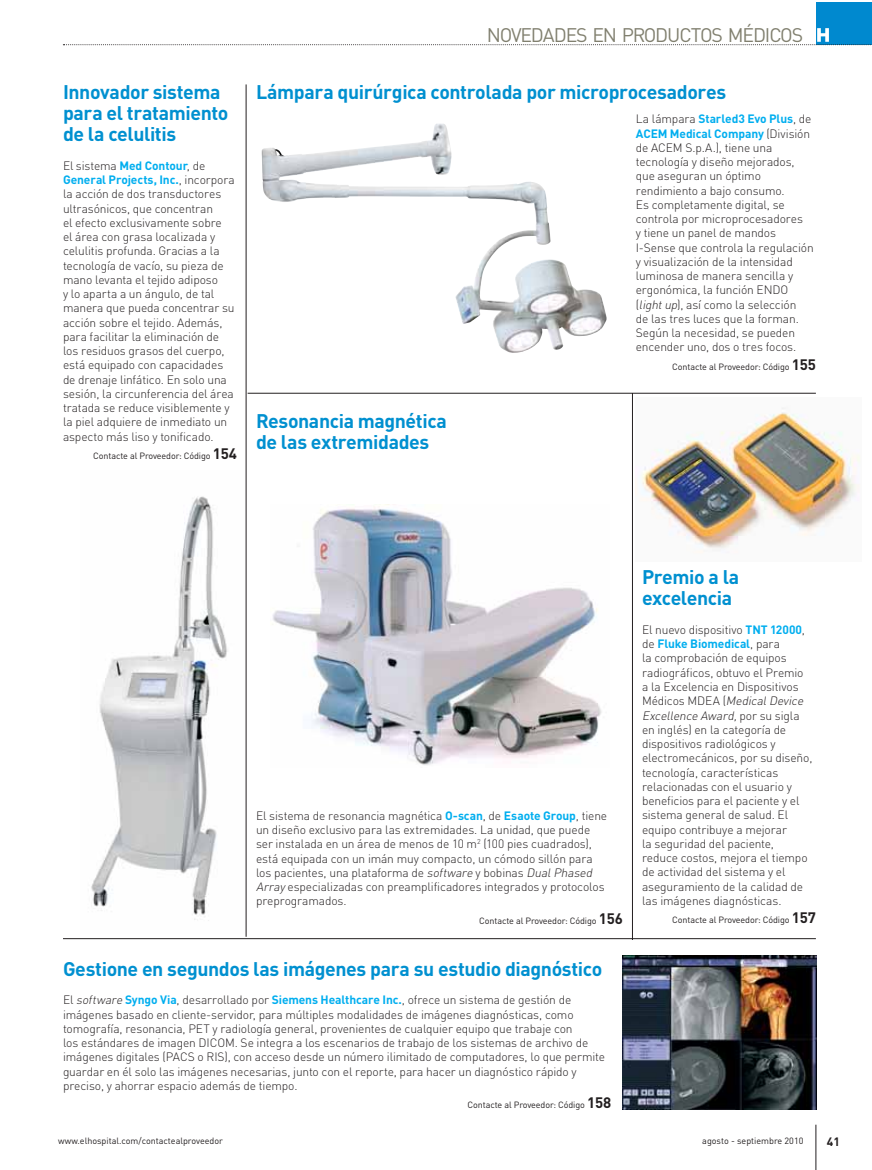
<style>
.page{position:relative;width:872px;height:1170px;background:#fff}
.page>*{position:absolute;margin:0;border:0;box-sizing:border-box;transform-origin:0 0}
.t1{font:700 19.5px/21px "DINOT";letter-spacing:-.02em;color:#0090d0}
.t2{font:19.35px "DINOT";letter-spacing:-.055em;color:#81806f}
.t3{font:300 12px/14.2px "DINOT";letter-spacing:-.01em;color:#231f20}
.t4{font:700 12px "DINOT";color:#231f20}
.t5{font:9px "DINOT";letter-spacing:-.01em;color:#231f20}
.s1{font-weight:700;color:#00aeef}
.s2{font-weight:700;font-size:15px}
.s3{font-style:italic}
.s4{font-style:inherit}
</style>
<div class="page">
<img style="left:636px;top:408px;width:224px;height:145px">
<img style="left:623px;top:955px;width:193px;height:154px">
<img style="left:91px;top:496px;width:137px;height:425px">
<img style="left:261px;top:123px;width:346px;height:230px">
<img style="left:272px;top:504px;width:330px;height:261px">
<hr style="left:632px;top:393px;width:1px;height:546px;background:#231f20">
<hr style="left:246px;top:84px;width:1px;height:852px;background:#231f20">
<hr style="left:248px;top:393px;width:568px;height:1px;background:#231f20">
<hr style="left:63px;top:938px;width:753px;height:1px;background:#231f20">
<div style="left:816px;top:2px;width:56px;height:43px;background:#0089cf"></div>
<svg style="left:63px;top:28px;width:809px;height:17px"></svg>
<hr style="left:815px;top:1124px;width:1px;height:45px;background:#231f20">
<h1 class="t1" style="left:63px;top:84px;width:167px">Innovador sistema para el tratamiento de la celulitis</h1>
<p class="t3" style="left:63px;top:160px;width:173px">El sistema <span class="s1">Med Contour</span>, de<br><span class="s1">General Projects, Inc.</span>, incorpora la acción de dos transductores ultrasónicos, que concentran<br>el efecto exclusivamente sobre<br>el área con grasa localizada y celulitis profunda. Gracias a la tecnología de vacío, su pieza de mano levanta el tejido adiposo<br>y lo aparta a un ángulo, de tal manera que pueda concentrar su acción sobre el tejido. Además, para facilitar la eliminación de los residuos grasos del cuerpo, está equipado con capacidades de drenaje linfático. En solo una sesión, la circunferencia del área tratada se reduce visiblemente y la piel adquiere de inmediato un aspecto más liso y tonificado.</p>
<p class="t5" style="left:93px;top:453px;width:145px">Contacte al Proveedor: Código <span class="s2">154</span></p>
<h2 class="t2" style="left:487px;top:24px;width:318px">NOVEDADES EN PRODUCTOS MÉDICOS</h2>
<h1 class="t1" style="left:256px;top:84px;width:472px">Lámpara quirúrgica controlada por microprocesadores</h1>
<p class="t3" style="left:636px;top:113px;width:179px">La lámpara <span class="s1">Starled3 Evo Plus</span>, de<br><span class="s1">ACEM Medical Company</span> (División de ACEM S.p.A.), tiene una tecnología y diseño mejorados, que aseguran un óptimo rendimiento a bajo consumo.<br>Es completamente digital, se controla por microprocesadores<br>y tiene un panel de mandos<br>I-Sense que controla la regulación y visualización de la intensidad luminosa de manera sencilla y ergonómica, la función ENDO (<span class="s3">lightup</span>), así como la selección<br>de las tres luces que la forman.<br>Según la necesidad, se pueden encender uno, dos o tres focos.</p>
<p class="t5" style="left:672px;top:363px;width:145px">Contacte al Proveedor: Código <span class="s2">155</span></p>
<h1 class="t1" style="left:256px;top:412px;width:192px">Resonancia magnética de las extremidades</h1>
<p class="t3" style="left:256px;top:809px;width:353px">El sistema de resonancia magnética <span class="s1">O-scan</span>, de <span class="s1">Esaote Group</span>, tiene un diseño exclusivo para las extremidades. La unidad, que puede ser instalada en un área de menos de 10 m<sup>2</sup> (100 pies cuadrados), está equipada con un imán muy compacto, un cómodo sillón para los pacientes, una plataforma de <span class="s3">software</span> y bobinas <span class="s3">DualPhased Array</span> especializadas con preamplificadores integrados y protocolos preprogramados.</p>
<p class="t5" style="left:479px;top:917px;width:145px">Contacte al Proveedor: Código <span class="s2">156</span></p>
<h1 class="t1" style="left:642px;top:569px;width:99px">Premio a la excelencia</h1>
<p class="t3" style="left:642px;top:624px;width:172px">El nuevo dispositivo <span class="s1">TNT 12000</span>, de <span class="s1">Fluke Biomedical</span>, para<br>la comprobación de equipos radiográficos, obtuvo el Premio a la Excelencia en Dispositivos<br>Mé dicos MDEA (<span class="s3">MedicalDevice<br>Excellence Award,</span> p o r s u s i g l a en inglés) en la categoría de dispositivos radiológicos y electromecánicos, por su diseño, tecnología, características relacionadas con el usuario y beneficios para el paciente y el sistema general de salud. El equipo contribuye a mejorar<br>la seguridad del paciente, reduce costos, mejora el tiempo de actividad del sistema y el aseguramiento de la calidad de las imágenes diagnósticas.</p>
<p class="t5" style="left:672px;top:916px;width:145px">Contacte al Proveedor: Código <span class="s2">157</span></p>
<h1 class="t1" style="left:63px;top:960px;width:541px">Gestione en segundos las imágenes para su estudio diagnóstico</h1>
<p class="t3" style="left:63px;top:994px;width:543px">El <span class="s3">software</span><span class="s1">Syngo Via</span>, desarrollado por <span class="s1">Siemens Healthcare Inc.</span>, ofrece un sistema de gestión de imágenes basado en cliente-servidor, para múltiples modalidades de imágenes diagnósticas, como tomografía, resonancia, PET y radiología general, provenientes de cualquier equipo que trabaje con<br>los estándares de imagen DICOM. Se integra a los escenarios de trabajo de los sistemas de archivo de imágenes digitales (PACS o RIS), con acceso desde un número ilimitado de computadores, lo que permite guardar en él solo las imágenes necesarias, junto con el reporte, para hacer un diagnóstico rápido y preciso, y ahorrar espacio además de tiempo.</p>
<p class="t5" style="left:467px;top:1101px;width:145px">Contacte al Proveedor: Código <span class="s2">158</span></p>
<p class="t5" style="left:58px;top:1137px;width:166px">www.elhospital.com/contactealproveedor</p>
<p class="t5" style="left:702px;top:1137px;width:103px">agosto - septiembre <span class="s4">2010</span></p>
<p class="t4" style="left:827px;top:1134px;width:15px">41</p>
</div>
